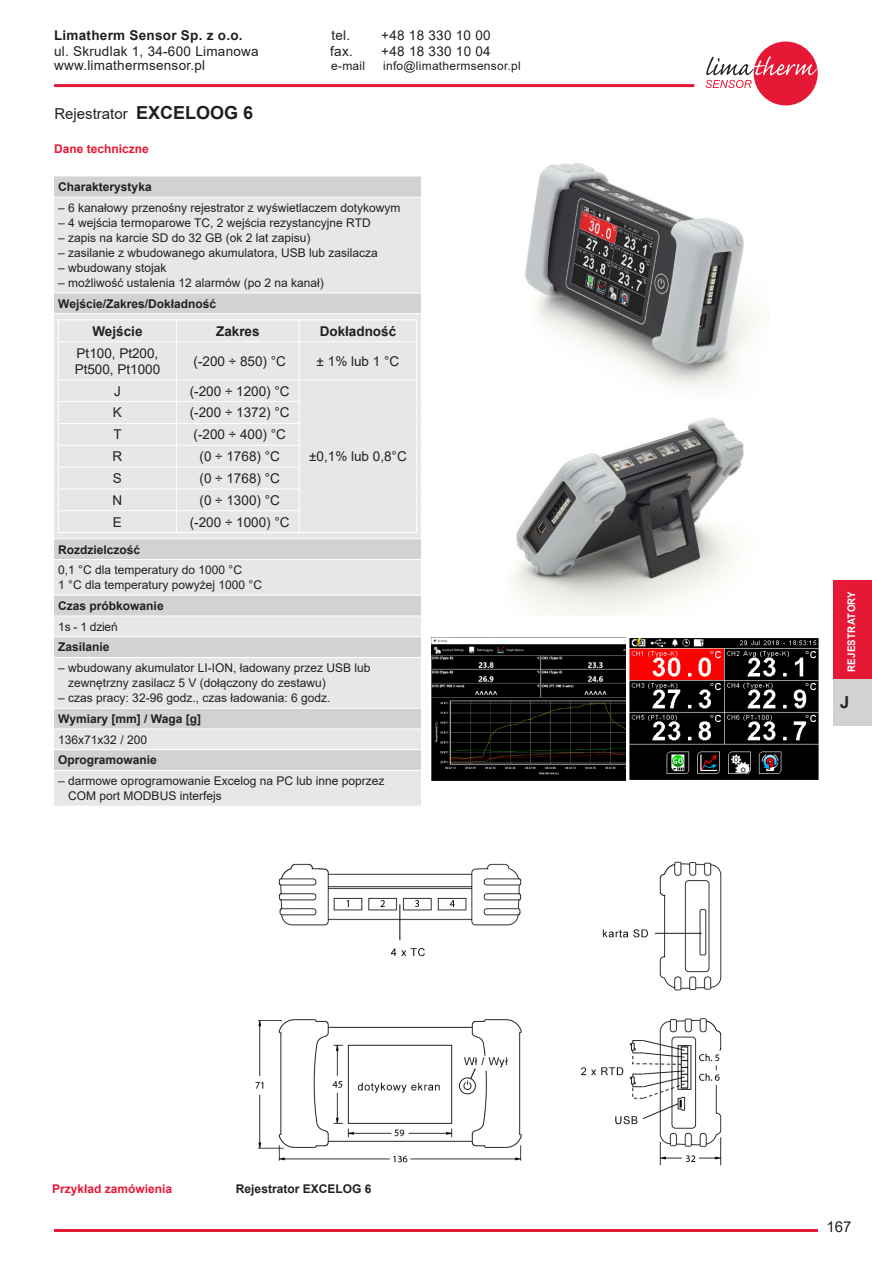
<style>
.page{position:relative;width:872px;height:1263px;background:#fff}
.page>*{position:absolute;margin:0;border:0;box-sizing:border-box;transform-origin:0 0}
.t1{font:700 16.5px "Arial";color:#231f20}
.t2{font:15px "Arial";color:#231f20}
.t3{font:13.5px/16.2px "Arial";color:#231f20}
.t4{font:13.5px "Arial";letter-spacing:.02em;color:#231f20}
.t5{font:700 13.5px "Arial";letter-spacing:.02em;color:#231f20}
.t6{font:700 13.5px "Arial";color:#231f20}
.t7{font:12px/15px "Arial";color:#231f20}
.t8{font:700 12px "Arial";color:#231f20}
.t9{font:700 12px "Arial";color:#e51836}
.t10{font:12px "Arial";letter-spacing:.02em;color:#231f20}
.t11{font:700 10.5px "Arial";letter-spacing:.035em;color:#fff;scale:.93 1}
.s1{font-weight:700;font-size:18px}
</style>
<div class="page">
<hr style="left:54px;top:1229px;width:764px;height:3px;background:#e51836">
<div style="left:753px;top:42px;width:64px;height:63px;background:#e51836;border-radius:50%"></div>
<svg style="left:705px;top:56px;width:112px;height:32px"></svg>
<hr style="left:54px;top:84px;width:640px;height:3px;background:#e51836">
<div style="left:833px;top:580px;width:39px;height:99px;background:#e51836"></div>
<div style="left:833px;top:679px;width:39px;height:46px;background:#d1d2d4"></div>
<svg style="left:54px;top:176px;width:367px;height:21px;background:#d2d3d5"></svg>
<svg style="left:54px;top:198px;width:367px;height:608px;background:#e2e3e5"></svg>
<hr style="left:54px;top:293px;width:367px;height:1px;background:#fff">
<hr style="left:54px;top:313px;width:367px;height:1px;background:#fff">
<hr style="left:54px;top:538px;width:367px;height:1px;background:#fff">
<hr style="left:54px;top:559px;width:367px;height:1px;background:#fff">
<hr style="left:54px;top:595px;width:367px;height:1px;background:#fff">
<hr style="left:54px;top:616px;width:367px;height:1px;background:#fff">
<hr style="left:54px;top:636px;width:367px;height:1px;background:#fff">
<hr style="left:54px;top:657px;width:367px;height:1px;background:#fff">
<hr style="left:54px;top:708px;width:367px;height:1px;background:#fff">
<hr style="left:54px;top:728px;width:367px;height:1px;background:#fff">
<hr style="left:54px;top:749px;width:367px;height:1px;background:#fff">
<hr style="left:54px;top:770px;width:367px;height:1px;background:#fff">
<hr style="left:58px;top:320px;width:118px;height:1px;background:#fff">
<svg style="left:58px;top:321px;width:1px;height:20px"></svg>
<hr style="left:176px;top:320px;width:123px;height:1px;background:#fff">
<svg style="left:176px;top:321px;width:1px;height:20px"></svg>
<hr style="left:299px;top:320px;width:118px;height:1px;background:#fff">
<svg style="left:299px;top:321px;width:1px;height:20px"></svg>
<svg style="left:416px;top:321px;width:1px;height:20px"></svg>
<hr style="left:58px;top:341px;width:118px;height:1px;background:#fff">
<hr style="left:58px;top:342px;width:1px;height:38px;background:#fff">
<hr style="left:176px;top:341px;width:123px;height:1px;background:#fff">
<hr style="left:176px;top:342px;width:1px;height:38px;background:#fff">
<hr style="left:299px;top:341px;width:118px;height:1px;background:#fff">
<hr style="left:299px;top:342px;width:1px;height:38px;background:#fff">
<hr style="left:416px;top:342px;width:1px;height:38px;background:#fff">
<hr style="left:58px;top:379px;width:118px;height:1px;background:#fff">
<hr style="left:176px;top:379px;width:123px;height:1px;background:#fff">
<hr style="left:299px;top:379px;width:118px;height:1px;background:#fff">
<svg style="left:416px;top:380px;width:1px;height:152px"></svg>
<hr style="left:299px;top:532px;width:118px;height:1px;background:#fff">
<hr style="left:58px;top:401px;width:118px;height:1px;background:#fff">
<hr style="left:176px;top:401px;width:123px;height:1px;background:#fff">
<hr style="left:58px;top:423px;width:118px;height:1px;background:#fff">
<hr style="left:176px;top:423px;width:123px;height:1px;background:#fff">
<hr style="left:58px;top:445px;width:118px;height:1px;background:#fff">
<hr style="left:176px;top:445px;width:123px;height:1px;background:#fff">
<hr style="left:58px;top:467px;width:118px;height:1px;background:#fff">
<hr style="left:176px;top:467px;width:123px;height:1px;background:#fff">
<hr style="left:58px;top:489px;width:118px;height:1px;background:#fff">
<hr style="left:176px;top:489px;width:123px;height:1px;background:#fff">
<hr style="left:58px;top:510px;width:118px;height:1px;background:#fff">
<svg style="left:58px;top:380px;width:1px;height:152px"></svg>
<hr style="left:176px;top:510px;width:123px;height:1px;background:#fff">
<svg style="left:176px;top:380px;width:1px;height:152px"></svg>
<svg style="left:299px;top:380px;width:1px;height:152px"></svg>
<hr style="left:58px;top:532px;width:118px;height:1px;background:#fff">
<hr style="left:176px;top:532px;width:123px;height:1px;background:#fff">
<img style="left:525px;top:163px;width:234px;height:225px">
<img style="left:511px;top:418px;width:233px;height:198px">
<img style="left:629px;top:638px;width:190px;height:142px">
<img style="left:255px;top:861px;width:467px;height:305px">
<img style="left:431px;top:638px;width:194px;height:142px">
<p class="t5" style="left:54px;top:26px;width:190px">Limatherm Sensor Sp. z o.o.</p>
<p class="t3" style="left:331px;top:27px;width:20px">tel.</p>
<p class="t4" style="left:381px;top:26px;width:111px">+48 18 330 10 00</p>
<p class="t4" style="left:54px;top:42px;width:206px">ul. Skrudlak 1, 34-600 Limanowa</p>
<p class="t3" style="left:330px;top:43px;width:24px">fax.</p>
<p class="t4" style="left:381px;top:42px;width:111px">+48 18 330 10 04</p>
<p class="t4" style="left:54px;top:56px;width:153px">www.limathermsensor.pl</p>
<p class="t7" style="left:331px;top:59px;width:35px">e-mail</p>
<p class="t10" style="left:383px;top:58px;width:139px">info@limathermsensor.pl</p>
<p class="t2" style="left:54px;top:104px;width:200px">Rejestrator <span class="s1">EXCELOOG 6</span></p>
<p class="t9" style="left:54px;top:140px;width:96px">Dane techniczne</p>
<p class="t8" style="left:58px;top:179px;width:95px">Charakterystyka</p>
<p class="t7" style="left:58px;top:200px;width:344px">– 6 kanałowy przenośny rejestrator z wyświetlaczem dotykowym</p>
<p class="t7" style="left:58px;top:215px;width:314px">– 4 wejścia termoparowe TC, 2 wejścia rezystancyjne RTD</p>
<p class="t7" style="left:58px;top:230px;width:254px">– zapis na karcie SD do 32 GB (ok 2 lat zapisu)</p>
<p class="t7" style="left:58px;top:245px;width:321px">– zasilanie z wbudowanego akumulatora, USB lub zasilacza</p>
<p class="t7" style="left:58px;top:260px;width:110px">– wbudowany stojak</p>
<p class="t7" style="left:58px;top:275px;width:267px">– możliwość ustalenia 12 alarmów (po 2 na kanał)</p>
<p class="t8" style="left:58px;top:295px;width:159px">Wejście/Zakres/Dokładność</p>
<p class="t6" style="left:92px;top:321px;width:52px">Wejście</p>
<p class="t6" style="left:216px;top:321px;width:45px">Zakres</p>
<p class="t6" style="left:320px;top:321px;width:78px">Dokładność</p>
<p class="t3" style="left:75px;top:345px;width:87px">Pt100, Pt200,<br>Pt500, Pt1000</p>
<p class="t3" style="left:193px;top:353px;width:94px">(-200 ÷ 850) °C</p>
<p class="t3" style="left:317px;top:353px;width:84px">± 1% lub 1 °C</p>
<p class="t3" style="left:114px;top:383px;width:8px">J</p>
<p class="t3" style="left:190px;top:383px;width:101px">(-200 ÷ 1200) °C</p>
<p class="t3" style="left:113px;top:404px;width:11px">K</p>
<p class="t3" style="left:190px;top:404px;width:101px">(-200 ÷ 1372) °C</p>
<p class="t3" style="left:113px;top:426px;width:10px">T</p>
<p class="t3" style="left:193px;top:426px;width:94px">(-200 ÷ 400) °C</p>
<p class="t3" style="left:113px;top:448px;width:11px">R</p>
<p class="t3" style="left:199px;top:448px;width:82px">(0 ÷ 1768) °C</p>
<p class="t3" style="left:113px;top:470px;width:11px">S</p>
<p class="t3" style="left:199px;top:470px;width:82px">(0 ÷ 1768) °C</p>
<p class="t3" style="left:113px;top:492px;width:11px">N</p>
<p class="t3" style="left:199px;top:492px;width:82px">(0 ÷ 1300) °C</p>
<p class="t3" style="left:113px;top:514px;width:11px">E</p>
<p class="t3" style="left:190px;top:514px;width:101px">(-200 ÷ 1000) °C</p>
<p class="t8" style="left:58px;top:541px;width:84px">Rozdzielczość</p>
<p class="t7" style="left:58px;top:562px;width:205px">0,1 °C dla temperatury do 1000 °C<br>1 °C dla temperatury powyżej 1000 °C</p>
<p class="t8" style="left:58px;top:597px;width:107px">Czas próbkowanie</p>
<p class="t7" style="left:58px;top:619px;width:61px">1s - 1 dzień</p>
<p class="t8" style="left:58px;top:639px;width:53px">Zasilanie</p>
<p class="t7" style="left:68px;top:660px;width:304px;text-indent:-10px">– wbudowany akumulator LI-ION, ładowany przez USB lub zewnętrzny zasilacz 5 V (dołączony do zestawu)</p>
<p class="t7" style="left:58px;top:690px;width:274px">– czas pracy: 32-96 godz., czas ładowania: 6 godz.</p>
<p class="t8" style="left:58px;top:710px;width:144px">Wymiary [mm] / Waga [g]</p>
<p class="t7" style="left:58px;top:732px;width:90px">136x71x32 / 200</p>
<p class="t8" style="left:58px;top:752px;width:100px">Oprogramowanie</p>
<p class="t7" style="left:68px;top:773px;width:318px;text-indent:-10px">– darmowe oprogramowanie Excelog na PC lub inne poprzez<br>COM port MODBUS interfejs</p>
<p class="t3" style="left:309px;top:448px;width:99px">±0,1% lub 0,8°C</p>
<p class="t9" style="left:52px;top:1180px;width:122px">Przykład zamówienia</p>
<p class="t8" style="left:236px;top:1180px;width:137px">Rejestrator EXCELOG 6</p>
<p class="t11" style="left:844px;top:672px;width:89px;rotate:-90deg">rejestratory</p>
<h1 class="t1" style="left:840px;top:691px;width:9px">J</h1>
<p class="t2" style="left:826px;top:1216px;width:27px">167</p>
</div>
